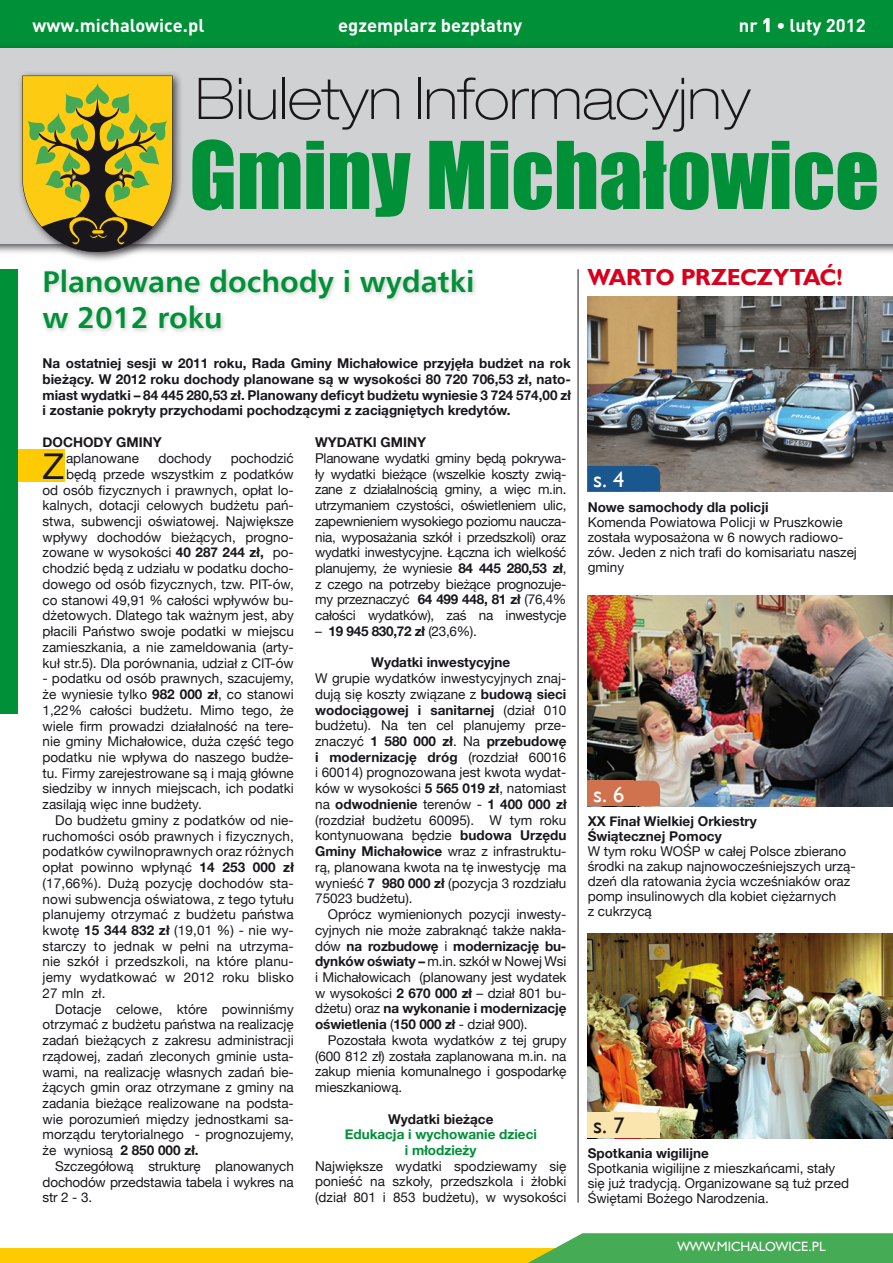
<style>
.page{position:relative;width:893px;height:1263px;background:#fff}
.page>*{position:absolute;margin:0;border:0;box-sizing:border-box;transform-origin:0 0}
.t1{font:86.25px "Impact";color:#009037}
.t2{font:100 expanded 57.6px "Helvetica Neue LT Com";color:#1a171c}
.t3{font:35.55px "Helvetica Neue";color:#1a171c}
.t4{font:700 30px/36px "Humnst 777 EU";color:#009037}
.t5{font:700 23.25px "Humanst 521 EU";color:#d8001c}
.t6{font:22.5px "Humanst 521 EU";color:#fff}
.t7{font:22.5px "Humanst 521 EU";color:#1a171c}
.t8{font:700 18.3px "DIN Pro";color:#fff}
.t9{font:13.5px/15.8px "Helvetica Neue";color:#1a171c;text-align:justify}
.t10{font:700 13.5px/15.8px "Helvetica Neue";color:#1a171c;text-align:justify}
.t11{font:700 13.5px/15.8px "Helvetica Neue";color:#009037;text-align:center}
.t12{font:700 13.5px "Helvetica Neue";letter-spacing:-.02em;color:#1a171c}
.t13{font:13.5px "Humanst 521 EU";color:#fff}
.s1{font-weight:700}
.s2{font-weight:400}
</style>
<div class="page">
<div style="left:0;top:0;width:893px;height:142px;background:#009037"></div>
<div style="left:0;top:43px;width:893px;height:212px;background:#1a171c;opacity:.75"></div>
<div style="left:0;top:48px;width:893px;height:196px;background:#d0d1d2"></div>
<div style="left:17px;top:70px;width:167px;height:193px;background:#1a171c;opacity:.75"></div>
<svg style="left:22px;top:75px;width:151px;height:177px;background:#af9e2c"></svg>
<hr style="left:92px;top:230px;width:12px;height:4px;background:#fecb13;border-radius:2px">
<div style="left:91px;top:229px;width:14px;height:5px;border:1px solid #1a171c;border-radius:2px"></div>
<img style="left:588px;top:595px;width:305px;height:211px">
<div style="left:588px;top:780px;width:72px;height:26px;background:#d1724f;border-radius:9px"></div>
<div style="left:588px;top:780px;width:46px;height:26px;background:#d1724f"></div>
<div style="left:588px;top:791px;width:72px;height:15px;background:#d1724f"></div>
<img style="left:588px;top:297px;width:305px;height:194px">
<div style="left:0;top:449px;width:65px;height:33px;background:#fecb00"></div>
<div style="left:39px;top:266px;width:439px;height:69px;background:#1a171c;opacity:.22"></div>
<hr style="left:578px;top:269px;width:1px;height:933px;background:#1a171c">
<div style="left:0;top:1248px;width:583px;height:15px;background:#fecb00"></div>
<img style="left:588px;top:934px;width:305px;height:204px">
<div style="left:0;top:269px;width:17px;height:445px;background:#009037"></div>
<div style="left:588px;top:1112px;width:72px;height:26px;background:#f9e5ad;border-radius:9px"></div>
<div style="left:588px;top:1112px;width:53px;height:26px;background:#f9e5ad"></div>
<div style="left:588px;top:466px;width:72px;height:25px;background:#19578e"></div>
<div style="left:588px;top:1123px;width:72px;height:15px;background:#f9e5ad"></div>
<svg style="left:528px;top:1233px;width:365px;height:30px;background:#54b05d"></svg>
<svg style="left:763px;top:18px;width:7px;height:15px"></svg>
<h3 class="t8" style="left:33px;top:13px;width:173px">www.michalowice.pl</h3>
<h3 class="t8" style="left:338px;top:13px;width:186px">egzemplarz bezpłatny</h3>
<h3 class="t8" style="left:739px;top:13px;width:128px">nr 1 • luty 2012</h3>
<h2 class="t2" style="left:195px;top:63px;width:556px">Biuletyn Informacyjny</h2>
<h1 class="t1" style="left:189px;top:108px;width:691px">Gminy Michałowice</h1>
<h3 class="t4" style="left:43px;top:263px;width:433px">Planowane dochody i wydatki w 2012 roku</h3>
<p class="t10" style="left:43px;top:355px;width:530px">Na ostatniej sesji w 2011 roku, Rada Gminy Michałowice przyjęła budżet na rok bieżący. W 2012 roku dochody planowane są w wysokości 80 720 706,53 zł, nato&shy;miast wydatki – 84 445 280,53 zł. Planowany deficyt budżetu wyniesie 3 724 574,00 zł i zostanie pokryty przychodami pochodzącymi z zaciągniętych kredytów.</p>
<p class="t10" style="left:43px;top:434px;width:121px">DOCHODY GMINY</p>
<h3 class="t3" style="left:43px;top:445px;width:23px">Z</h3>
<p class="t9" style="left:66px;top:450px;width:74px">aplanowane</p>
<p class="t9" style="left:158px;top:450px;width:55px">dochody</p>
<p class="t9" style="left:43px;top:450px;width:253px;text-align:right">pochodzić<br>będą przede wszystkim z podatków<br>od osób fizycznych i prawnych, opłat lo&shy;kalnych, dotacji celowych budżetu pań&shy;stwa, subwencji oświatowej. Największe wpływy dochodów bieżących, progno&shy;zowane w wysokości <span class="s1">40 287 244 zł,</span> po&shy;chodzić będą z udziału w podatku docho&shy;dowego od osób fizycznych, tzw. PIT-ów, co stanowi 49,91 % całości wpływów bu&shy;dżetowych. Dlatego tak ważnym jest, aby płacili Państwo swoje podatki w miejscu zamieszkania, a nie zameldowania (arty&shy;kuł str.5). Dla porównania, udział z CIT-ów</p>
<p class="t9" style="left:43px;top:670px;width:253px">- podatku od osób prawnych, szacujemy, że wyniesie tylko <span class="s1">982 000 zł</span>, co stanowi 1,22% całości budżetu. Mimo tego, że wiele firm prowadzi działalność na tere&shy;nie gminy Michałowice, duża część tego podatku nie wpływa do naszego budże&shy;tu. Firmy zarejestrowane są i mają główne siedziby w innych miejscach, ich podatki zasilają więc inne budżety.</p>
<p class="t9" style="left:43px;top:812px;width:253px;text-indent:13px">Do budżetu gminy z podatków od nie&shy;ruchomości osób prawnych i fizycznych, podatków cywilnoprawnych oraz różnych opłat powinno wpłynąć <span class="s1">14 253 000 zł </span>(17,66%). Dużą pozycję dochodów sta&shy;nowi subwencja oświatowa, z tego tytułu planujemy otrzymać z budżetu państwa kwotę <span class="s1">15 344 832 zł</span> (19,01 %) - nie wy&shy;starczy to jednak w pełni na utrzyma&shy;nie szkół i przedszkoli, na które planu&shy;jemy wydatkować w 2012 roku blisko 27 mln zł.</p>
<p class="t9" style="left:43px;top:1001px;width:253px;text-indent:13px">Dotacje celowe, które powinniśmy otrzymać z budżetu państwa na realizację zadań bieżących z zakresu administracji rządowej, zadań zleconych gminie usta&shy;wami, na realizację własnych zadań bie&shy;żących gmin oraz otrzymane z gminy na zadania bieżące realizowane na podsta&shy;wie porozumień między jednostkami sa&shy;morządu terytorialnego - prognozujemy, że wyniosą <span class="s1">2 850 000 zł.</span></p>
<p class="t9" style="left:43px;top:1158px;width:253px;text-indent:13px">Szczegółową strukturę planowanych dochodów przedstawia tabela i wykres na str 2 - 3.</p>
<p class="t10" style="left:315px;top:434px;width:112px">WYDATKI GMINY</p>
<p class="t9" style="left:315px;top:450px;width:253px">Planowane wydatki gminy będą pokrywa&shy;ły wydatki bieżące (wszelkie koszty zwią&shy;zane z działalnością gminy, a więc m.in. utrzymaniem czystości, oświetleniem ulic, zapewnieniem wysokiego poziomu naucza&shy;nia, wyposażania szkół i przedszkoli) oraz wydatki inwestycyjne. Łączna ich wielkość planujemy, że wyniesie <span class="s1">84 445 280,53 zł</span>, z czego na potrzeby bieżące prognozuje&shy;my przeznaczyć <span class="s1">64 499 448, 81 zł</span> (76,4% całości wydatków), zaś na inwestycje</p>
<p class="t12" style="left:315px;top:623px;width:163px"><span class="s2">–</span> 19 945 830,72 zł <span class="s2">(23,6%).</span></p>
<p class="t10" style="left:371px;top:654px;width:140px">Wydatki inwestycyjne</p>
<p class="t9" style="left:315px;top:670px;width:253px">W grupie wydatków inwestycyjnych znaj&shy;dują się koszty związane z <span class="s1">budową sieci wodociągowej i sanitarnej</span> (dział 010 budżetu). Na ten cel planujemy prze&shy;znaczyć <span class="s1">1 580 000 zł</span>. Na <span class="s1">przebudowę i modernizację dróg</span> (rozdział 60016 i 60014) prognozowana jest kwota wydat&shy;ków w wysokości <span class="s1">5 565 019 zł</span>, natomiast na <span class="s1">odwodnienie</span> terenów - <span class="s1">1 400 000 zł </span>(rozdział budżetu 60095). W tym roku kontynuowana będzie <span class="s1">budowa Urzędu Gminy Michałowice</span> wraz z infrastruktu&shy;rą, planowana kwota na tę inwestycję ma wynieść <span class="s1">7 980 000 zł</span> (pozycja 3 rozdziału 75023 budżetu).</p>
<p class="t9" style="left:315px;top:906px;width:253px;text-indent:13px">Oprócz wymienionych pozycji inwesty&shy;cyjnych nie może zabraknąć także nakła&shy;dów <span class="s1">na rozbudowę</span> i <span class="s1">modernizację bu&shy;dynków oświaty –</span> m.in. szkół w Nowej Wsi i Michałowicach (planowany jest wydatek w wysokości <span class="s1">2 670 000 zł</span> – dział 801 bu&shy;dżetu) oraz <span class="s1">na wykonanie i modernizację oświetlenia</span> (<span class="s1">150 000 zł</span> - dział 900).</p>
<p class="t9" style="left:315px;top:1032px;width:253px;text-indent:13px">Pozostała kwota wydatków z tej grupy (600 812 zł) została zaplanowana m.in. na zakup mienia komunalnego i gospodarkę mieszkaniową.</p>
<p class="t10" style="left:388px;top:1110px;width:107px">Wydatki bieżące</p>
<p class="t11" style="left:345px;top:1126px;width:194px">Edukacja i wychowanie dzieci i młodzieży</p>
<p class="t9" style="left:315px;top:1158px;width:253px">Największe wydatki spodziewamy się ponieść na szkoły, przedszkola i żłobki (dział 801 i 853 budżetu), w wysokości</p>
<h3 class="t5" style="left:588px;top:263px;width:257px">WARTO PRZECZYTAĆ!</h3>
<h3 class="t6" style="left:593px;top:466px;width:33px">s. 4</h3>
<p class="t10" style="left:588px;top:499px;width:182px">Nowe samochody dla policji</p>
<p class="t9" style="left:588px;top:514px;width:271px;line-height:15px;text-align:left">Komenda Powiatowa Policji w Pruszkowie została wyposażona w 6 nowych radiowo&shy;zów. Jeden z nich trafi do komisariatu naszej gminy</p>
<h3 class="t6" style="left:593px;top:780px;width:33px">s. 6</h3>
<p class="t10" style="left:588px;top:813px;width:171px;line-height:15px">XX Finał Wielkiej Orkiestry<br>Świątecznej Pomocy</p>
<p class="t9" style="left:588px;top:843px;width:269px;line-height:15px;text-align:left">W tym roku WOŚP w całej Polsce zbierano środki na zakup najnowocześniejszych urzą&shy;dzeń dla ratowania życia wcześniaków oraz pomp insulinowych dla kobiet ciężarnych<br>z cukrzycą</p>
<h3 class="t7" style="left:593px;top:1111px;width:33px">s. 7</h3>
<p class="t10" style="left:588px;top:1144px;width:123px">Spotkania wigilijne</p>
<p class="t9" style="left:588px;top:1160px;width:263px;line-height:15px;text-align:left">Spotkania wigilijne z mieszkańcami, stały się już tradycją. Organizowane są tuż przed<br>Świętami Bożego Narodzenia.</p>
<p class="t13" style="left:677px;top:1238px;width:150px">WWW.MICHALOWICE.PL</p>
</div>
